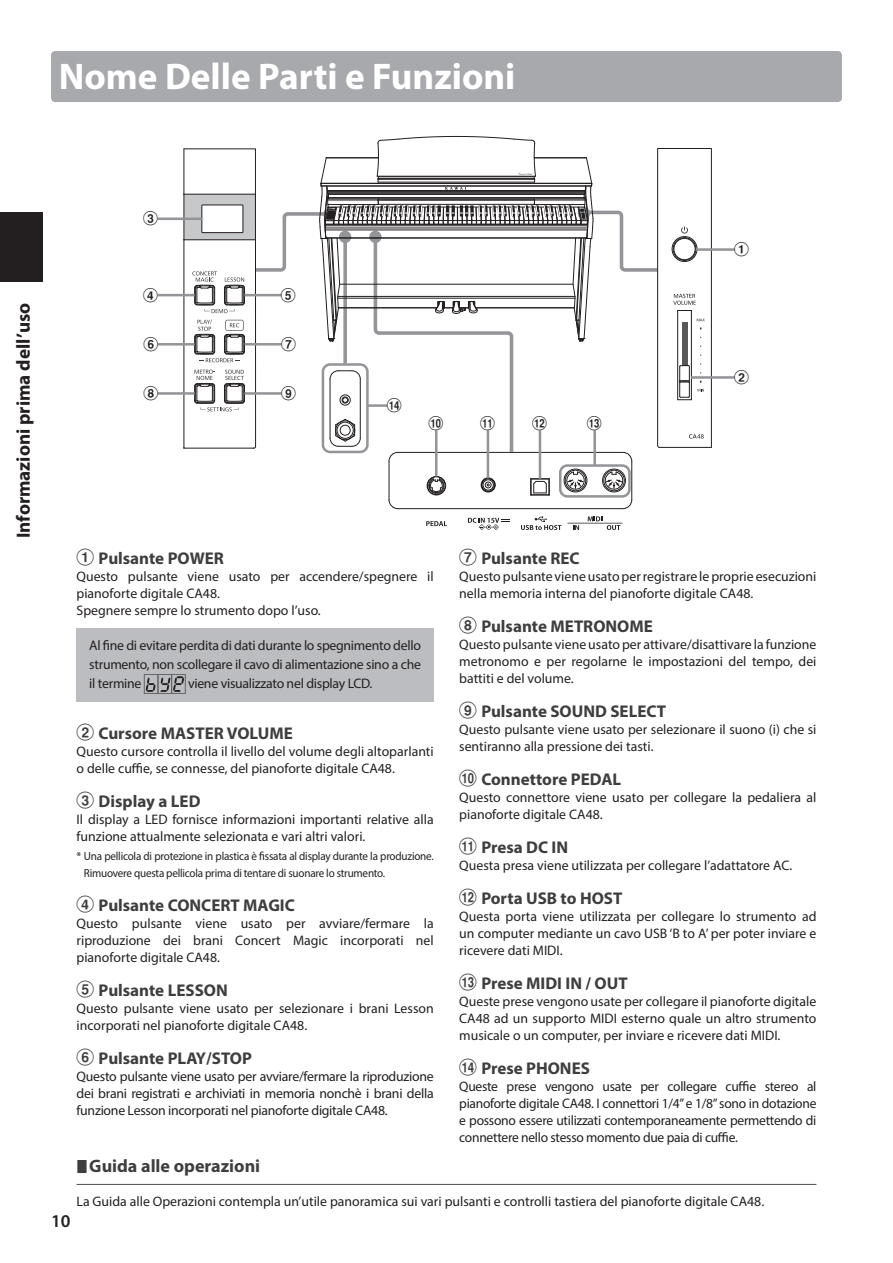
<style>
.page{position:relative;width:893px;height:1263px;background:#fff}
.page>*{position:absolute;margin:0;border:0;box-sizing:border-box;transform-origin:0 0}
.t1{font:700 37.2px "Myriad Pro";color:#fff}
.t2{font:700 19.2px "Myriad Pro";color:#231f20}
.t3{font:700 18px "Myriad Pro";color:#3e3e3f}
.t4{font:600 18px "Myriad Pro";color:#231f20}
.t5{font:700 16.95px "Myriad Pro";color:#3e3e3f}
.t6{font:14.25px "Circle Posi A";color:#231f20}
.t7{font:13.8px/17px "Myriad Pro";color:#231f20}
.t8{font:13.8px "Myriad Pro";letter-spacing:-.02em;color:#231f20}
.t9{font:11.7px/16.5px "Myriad Pro";letter-spacing:-.02em;color:#231f20}
.s1{font-family:"Circle Posi A";font-weight:400}
</style>
<div class="page">
<div style="left:0;top:213px;width:43px;height:69px;background:#231f20"></div>
<div style="left:51px;top:51px;width:791px;height:51px;background:#a8a9ad;border-radius:4px"></div>
<hr style="left:77px;top:1184px;width:739px;height:1px;background:#57585a">
<div style="left:77px;top:628px;width:357px;height:73px;background:#bcbdc0"></div>
<div style="left:144px;top:674px;width:14px;height:20px;border:1px solid #636366"></div>
<div style="left:158px;top:674px;width:14px;height:20px;border:1px solid #636366"></div>
<div style="left:171px;top:674px;width:15px;height:20px;border:1px solid #636366"></div>
<svg style="left:146px;top:676px;width:38px;height:16px"></svg>
<svg style="left:672px;top:237px;width:25px;height:24px"></svg>
<div style="left:672px;top:236px;width:25px;height:26px;border:1px solid #231f20;border-radius:50%"></div>
<hr style="left:658px;top:148px;width:53px;height:1px;background:#231f20">
<div style="left:674px;top:238px;width:21px;height:22px;border:1px solid #231f20;border-radius:50%"></div>
<div style="left:673px;top:237px;width:23px;height:24px;border:1px solid #231f20;border-radius:50%"></div>
<hr style="left:691px;top:310px;width:1px;height:90px;background:#231f20">
<hr style="left:677px;top:310px;width:1px;height:90px;background:#231f20">
<svg style="left:681px;top:226px;width:7px;height:8px"></svg>
<svg style="left:673px;top:294px;width:23px;height:17px"></svg>
<svg style="left:697px;top:319px;width:8px;height:2px"></svg>
<svg style="left:697px;top:389px;width:7px;height:2px"></svg>
<div style="left:682px;top:323px;width:5px;height:43px;background:#57585a"></div>
<svg style="left:678px;top:365px;width:13px;height:35px"></svg>
<div style="left:559px;top:464px;width:72px;height:34px;border:3px solid #939598;border-radius:7px"></div>
<div style="left:482px;top:478px;width:13px;height:13px;border:1px solid #231f20;border-radius:50%"></div>
<div style="left:483px;top:480px;width:11px;height:10px;border:1px solid #231f20;border-radius:50%"></div>
<svg style="left:485px;top:482px;width:6px;height:6px"></svg>
<svg style="left:428px;top:478px;width:17px;height:16px"></svg>
<svg style="left:530px;top:478px;width:20px;height:18px"></svg>
<div style="left:481px;top:478px;width:14px;height:14px;border:1px solid #231f20;border-radius:50%"></div>
<div style="left:427px;top:476px;width:19px;height:19px;border:1px solid #231f20;border-radius:50%"></div>
<hr style="left:389px;top:461px;width:1px;height:39px;background:#231f20">
<svg style="left:388px;top:499px;width:10px;height:10px"></svg>
<hr style="left:398px;top:508px;width:225px;height:1px;background:#231f20">
<svg style="left:622px;top:500px;width:10px;height:9px"></svg>
<hr style="left:631px;top:461px;width:1px;height:39px;background:#231f20">
<div style="left:602px;top:469px;width:24px;height:23px;border:1px solid #231f20;border-radius:50%"></div>
<div style="left:604px;top:470px;width:20px;height:21px;border:1px solid #231f20;border-radius:50%"></div>
<svg style="left:604px;top:471px;width:20px;height:19px"></svg>
<div style="left:564px;top:469px;width:23px;height:23px;border:1px solid #231f20;border-radius:50%"></div>
<div style="left:565px;top:470px;width:21px;height:21px;border:1px solid #231f20;border-radius:50%"></div>
<svg style="left:566px;top:471px;width:19px;height:19px"></svg>
<svg style="left:521px;top:516px;width:40px;height:14px"></svg>
<svg style="left:426px;top:521px;width:21px;height:5px"></svg>
<svg style="left:567px;top:516px;width:55px;height:14px"></svg>
<svg style="left:468px;top:518px;width:42px;height:12px"></svg>
<hr style="left:711px;top:149px;width:1px;height:293px;background:#231f20">
<hr style="left:659px;top:447px;width:52px;height:1px;background:#231f20">
<svg style="left:689px;top:434px;width:15px;height:5px"></svg>
<hr style="left:696px;top:248px;width:39px;height:3px;background:#939598">
<hr style="left:691px;top:376px;width:44px;height:3px;background:#939598">
<hr style="left:158px;top:294px;width:37px;height:2px;background:#939598">
<hr style="left:158px;top:343px;width:37px;height:3px;background:#939598">
<hr style="left:158px;top:392px;width:37px;height:3px;background:#939598">
<hr style="left:158px;top:218px;width:44px;height:2px;background:#939598">
<hr style="left:435px;top:430px;width:2px;height:46px;background:#939598">
<hr style="left:487px;top:430px;width:2px;height:48px;background:#939598">
<hr style="left:539px;top:430px;width:2px;height:49px;background:#939598">
<hr style="left:593px;top:430px;width:3px;height:35px;background:#939598">
<svg style="left:183px;top:136px;width:478px;height:326px"></svg>
<h1 class="t1" style="left:59px;top:52px;width:458px">Nome Delle Parti e Funzioni</h1>
<h2 class="t2" style="left:11px;top:538px;width:237px;rotate:-90deg">Informazioni prima dell’uso</h2>
<p class="t6" style="left:143px;top:211px;width:17px">C</p>
<p class="t6" style="left:143px;top:288px;width:17px">D</p>
<p class="t6" style="left:143px;top:337px;width:17px">F</p>
<p class="t6" style="left:143px;top:386px;width:17px">H</p>
<p class="t6" style="left:281px;top:288px;width:17px">E</p>
<p class="t6" style="left:281px;top:337px;width:17px">G</p>
<p class="t6" style="left:281px;top:386px;width:17px">I</p>
<p class="t6" style="left:387px;top:398px;width:17px">N</p>
<p class="t6" style="left:428px;top:416px;width:17px">J</p>
<p class="t6" style="left:480px;top:416px;width:17px">K</p>
<p class="t6" style="left:532px;top:416px;width:17px">L</p>
<p class="t6" style="left:587px;top:416px;width:17px">M</p>
<p class="t6" style="left:734px;top:242px;width:17px">A</p>
<p class="t6" style="left:734px;top:370px;width:17px">B</p>
<p class="t5" style="left:77px;top:547px;width:149px"><span class="s1">A</span> Pulsante POWER</p>
<p class="t7" style="left:77px;top:568px;width:359px">Questo pulsante viene usato per accendere/spegnere il pianoforte digitale CA48.<br>Spegnere sempre lo strumento dopo l’uso.</p>
<p class="t7" style="left:89px;top:636px;width:333px;line-height:19.2px;text-align:justify">Al fine di evitare perdita di dati durante lo spegnimento dello strumento, non scollegare il cavo di alimentazione sino a che il termine</p>
<p class="t8" style="left:188px;top:675px;width:185px">viene visualizzato nel display LCD.</p>
<p class="t5" style="left:77px;top:723px;width:218px"><span class="s1">B</span> Cursore MASTER VOLUME</p>
<p class="t7" style="left:77px;top:743px;width:359px">Questo cursore controlla il livello del volume degli altoparlanti o delle cuffie, se connesse, del pianoforte digitale CA48.</p>
<p class="t5" style="left:77px;top:791px;width:126px"><span class="s1">C</span> Display a LED</p>
<p class="t7" style="left:77px;top:811px;width:359px">Il display a LED fornisce informazioni importanti relative alla funzione attualmente selezionata e vari altri valori.</p>
<p class="t9" style="left:84px;top:848px;width:350px;text-indent:-7px">* Una pellicola di protezione in plastica è fissata al display durante la produzione.<br>Rimuovere questa pellicola prima di tentare di suonare lo strumento.</p>
<p class="t5" style="left:77px;top:894px;width:220px"><span class="s1">D</span> Pulsante CONCERT MAGIC</p>
<p class="t7" style="left:77px;top:914px;width:359px;text-align:justify">Questo pulsante viene usato per avviare/fermare la riproduzione dei brani Concert Magic incorporati nel pianoforte digitale CA48.</p>
<p class="t5" style="left:77px;top:979px;width:153px"><span class="s1">E</span> Pulsante LESSON</p>
<p class="t7" style="left:77px;top:999px;width:359px">Questo pulsante viene usato per selezionare i brani Lesson incorporati nel pianoforte digitale CA48.</p>
<p class="t5" style="left:77px;top:1047px;width:177px"><span class="s1">F</span> Pulsante PLAY/STOP</p>
<p class="t7" style="left:77px;top:1067px;width:359px;text-align:justify">Questo pulsante viene usato per avviare/fermare la riproduzione dei brani registrati e archiviati in memoria nonchè i brani della funzione Lesson incorporati nel pianoforte digitale CA48.</p>
<p class="t5" style="left:459px;top:547px;width:122px"><span class="s1">G</span> Pulsante REC</p>
<p class="t7" style="left:459px;top:568px;width:359px">Questo pulsante viene usato per registrare le proprie esecuzioni nella memoria interna del pianoforte digitale CA48.</p>
<p class="t5" style="left:459px;top:615px;width:195px"><span class="s1">H</span> Pulsante METRONOME</p>
<p class="t7" style="left:459px;top:636px;width:359px;text-align:justify">Questo pulsante viene usato per attivare/disattivare la funzione metronomo e per regolarne le impostazioni del tempo, dei battiti e del volume.</p>
<p class="t5" style="left:459px;top:700px;width:208px"><span class="s1">I</span> Pulsante SOUND SELECT</p>
<p class="t7" style="left:459px;top:721px;width:359px">Questo pulsante viene usato per selezionare il suono (i) che si sentiranno alla pressione dei tasti.</p>
<p class="t5" style="left:459px;top:768px;width:163px"><span class="s1">J</span> Connettore PEDAL</p>
<p class="t7" style="left:459px;top:789px;width:359px">Questo connettore viene usato per collegare la pedaliera al pianoforte digitale CA48.</p>
<p class="t5" style="left:459px;top:836px;width:110px"><span class="s1">K</span> Presa DC IN</p>
<p class="t7" style="left:459px;top:857px;width:333px">Questa presa viene utilizzata per collegare l’adattatore AC.</p>
<p class="t5" style="left:459px;top:887px;width:165px"><span class="s1">L</span> Porta USB to HOST</p>
<p class="t7" style="left:459px;top:908px;width:359px;text-align:justify">Questa porta viene utilizzata per collegare lo strumento ad un computer mediante un cavo USB ‘B to A’ per poter inviare e ricevere dati MIDI.</p>
<p class="t5" style="left:459px;top:972px;width:170px"><span class="s1">M</span> Prese MIDI IN / OUT</p>
<p class="t7" style="left:459px;top:993px;width:359px;text-align:justify">Queste prese vengono usate per collegare il pianoforte digitale CA48 ad un supporto MIDI esterno quale un altro strumento musicale o un computer, per inviare e ricevere dati MIDI.</p>
<p class="t5" style="left:459px;top:1058px;width:132px"><span class="s1">N</span> Prese PHONES</p>
<p class="t7" style="left:459px;top:1078px;width:359px;text-align:justify">Queste prese vengono usate per collegare cuffie stereo al pianoforte digitale CA48. I connettori 1/4” e 1/8” sono in dotazione e possono essere utilizzati contemporaneamente permettendo di connettere nello stesso momento due paia di cuffie.</p>
<h3 class="t3" style="left:89px;top:1154px;width:172px">Guida alle operazioni</h3>
<p class="t7" style="left:77px;top:1193px;width:688px">La Guida alle Operazioni contempla un’utile panoramica sui vari pulsanti e controlli tastiera del pianoforte digitale CA48.</p>
<h3 class="t4" style="left:51px;top:1209px;width:21px">10</h3>
</div>
